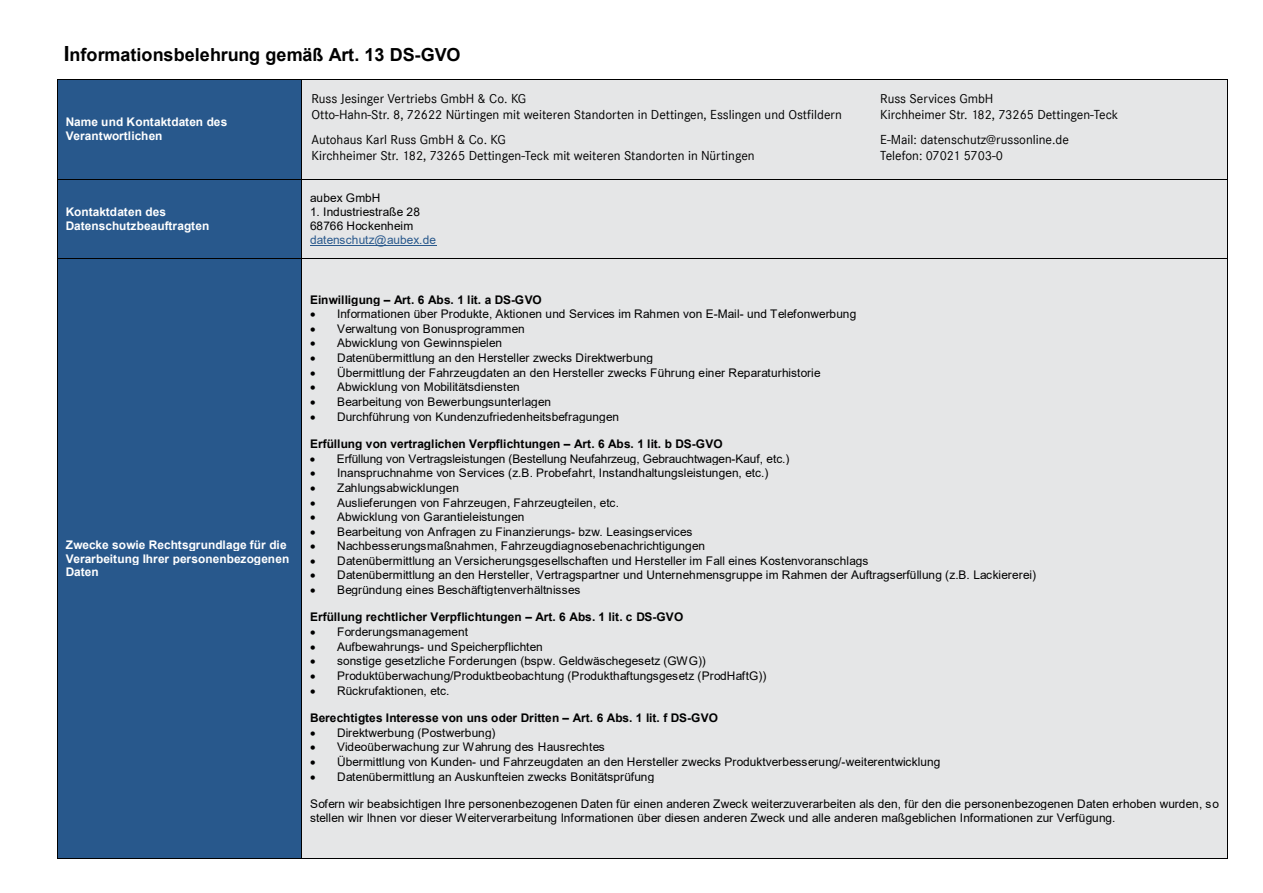
<style>
.page{position:relative;width:1263px;height:893px;background:#fff}
.page>*{position:absolute;margin:0;border:0;box-sizing:border-box;transform-origin:0 0}
.t1{font:700 18px "Arial";color:#000}
.t2{font:13.5px "Corporate S";color:#000}
.t3{font:11.85px/13.8px "Arial";color:#000}
.t4{font:700 11.85px "Arial";color:#000}
.t5{font:700 11.85px/13.6px "Arial";letter-spacing:-.005em;color:#fff}
.s1{font-size:20.85px}
.s2{color:#28588c}
</style>
<div class="page">
<div style="left:58px;top:80px;width:244px;height:99px;background:#28588c"></div>
<div style="left:303px;top:80px;width:924px;height:99px;background:#e5e6e7"></div>
<hr style="left:58px;top:79px;width:243px;height:1px;background:#000">
<hr style="left:302px;top:79px;width:925px;height:1px;background:#000">
<hr style="left:57px;top:80px;width:1px;height:99px;background:#000">
<hr style="left:301px;top:80px;width:1px;height:99px;background:#000">
<hr style="left:1227px;top:80px;width:1px;height:99px;background:#000">
<div style="left:58px;top:179px;width:244px;height:79px;background:#28588c"></div>
<div style="left:303px;top:179px;width:924px;height:79px;background:#e5e6e7"></div>
<hr style="left:310px;top:245px;width:126px;height:1px;background:#28588c">
<hr style="left:58px;top:179px;width:243px;height:1px;background:#000">
<hr style="left:302px;top:179px;width:925px;height:1px;background:#000">
<hr style="left:57px;top:179px;width:1px;height:79px;background:#000">
<hr style="left:301px;top:179px;width:1px;height:79px;background:#000">
<hr style="left:1227px;top:179px;width:1px;height:79px;background:#000">
<div style="left:58px;top:259px;width:244px;height:599px;background:#28588c"></div>
<div style="left:303px;top:259px;width:924px;height:599px;background:#e5e6e7"></div>
<hr style="left:58px;top:258px;width:243px;height:1px;background:#000">
<hr style="left:302px;top:258px;width:925px;height:1px;background:#000">
<hr style="left:57px;top:259px;width:1px;height:599px;background:#000">
<hr style="left:58px;top:858px;width:243px;height:1px;background:#000">
<hr style="left:301px;top:259px;width:1px;height:599px;background:#000">
<hr style="left:302px;top:858px;width:925px;height:1px;background:#000">
<hr style="left:1227px;top:259px;width:1px;height:599px;background:#000">
<p class="t1" style="left:64px;top:42px;width:398px"><span class="s1">I</span>nformationsbelehrung gemäß Art. 13 DS-GVO</p>
<p class="t5" style="left:66px;top:115px;width:163px;line-height:14.1px">Name und Kontaktdaten des<br>Verantwortlichen</p>
<p class="t5" style="left:66px;top:205px;width:145px">Kontaktdaten des<br>Datenschutzbeauftragten</p>
<p class="t2" style="left:311px;top:90px;width:216px">Russ Jesinger Vertriebs GmbH &amp; Co. KG</p>
<p class="t2" style="left:311px;top:107px;width:532px">Otto-Hahn-Str. 8, 72622 Nürtingen mit weiteren Standorten in Dettingen, Esslingen und Ostfildern</p>
<p class="t2" style="left:311px;top:132px;width:196px">Autohaus Karl Russ GmbH &amp; Co. KG</p>
<p class="t2" style="left:311px;top:148px;width:445px">Kirchheimer Str. 182, 73265 Dettingen-Teck mit weiteren Standorten in Nürtingen</p>
<p class="t3" style="left:310px;top:191px;width:72px">aubex GmbH</p>
<p class="t3" style="left:310px;top:205px;width:128px">1. Industriestraße 28<br>68766 Hockenheim <span class="s2">datenschutz@aubex.de</span></p>
<p class="t2" style="left:880px;top:90px;width:115px">Russ Services GmbH</p>
<p class="t2" style="left:880px;top:107px;width:240px">Kirchheimer Str. 182, 73265 Dettingen-Teck</p>
<p class="t2" style="left:880px;top:132px;width:190px">E-Mail: datenschutz@russonline.de</p>
<p class="t2" style="left:880px;top:148px;width:124px">Telefon: 07021 5703-0</p>
<p class="t5" style="left:66px;top:538px;width:225px">Zwecke sowie Rechtsgrundlage für die<br>Verarbeitung Ihrer personenbezogenen<br>Daten</p>
<p class="t4" style="left:310px;top:291px;width:233px">Einwilligung – Art. 6 Abs. 1 lit. a DS-GVO</p>
<p class="t3" style="left:310px;top:307px;width:548px">• Informationen über Produkte, Aktionen und Services im Rahmen von E-Mail- und Telefonwerbung</p>
<p class="t3" style="left:310px;top:322px;width:216px">• Verwaltung von Bonusprogrammen</p>
<p class="t3" style="left:310px;top:336px;width:193px">• Abwicklung von Gewinnspielen</p>
<p class="t3" style="left:310px;top:351px;width:344px">• Datenübermittlung an den Hersteller zwecks Direktwerbung</p>
<p class="t3" style="left:310px;top:365px;width:512px">• Übermittlung der Fahrzeugdaten an den Hersteller zwecks Führung einer Reparaturhistorie</p>
<p class="t3" style="left:310px;top:380px;width:211px">• Abwicklung von Mobilitätsdiensten</p>
<p class="t3" style="left:310px;top:395px;width:242px">• Bearbeitung von Bewerbungsunterlagen</p>
<p class="t3" style="left:310px;top:409px;width:310px">• Durchführung von Kundenzufriedenheitsbefragungen</p>
<p class="t4" style="left:310px;top:435px;width:414px">Erfüllung von vertraglichen Verpflichtungen – Art. 6 Abs. 1 lit. b DS-GVO</p>
<p class="t3" style="left:310px;top:451px;width:481px">• Erfüllung von Vertragsleistungen (Bestellung Neufahrzeug, Gebrauchtwagen-Kauf, etc.)</p>
<p class="t3" style="left:310px;top:466px;width:460px">• Inanspruchnahme von Services (z.B. Probefahrt, Instandhaltungsleistungen, etc.)</p>
<p class="t3" style="left:310px;top:481px;width:150px">• Zahlungsabwicklungen</p>
<p class="t3" style="left:310px;top:495px;width:310px">• Auslieferungen von Fahrzeugen, Fahrzeugteilen, etc.</p>
<p class="t3" style="left:310px;top:510px;width:216px">• Abwicklung von Garantieleistungen</p>
<p class="t3" style="left:310px;top:525px;width:384px">• Bearbeitung von Anfragen zu Finanzierungs- bzw. Leasingservices</p>
<p class="t3" style="left:310px;top:539px;width:396px">• Nachbesserungsmaßnahmen, Fahrzeugdiagnosebenachrichtigungen</p>
<p class="t3" style="left:310px;top:554px;width:560px">• Datenübermittlung an Versicherungsgesellschaften und Hersteller im Fall eines Kostenvoranschlags</p>
<p class="t3" style="left:310px;top:568px;width:727px">• Datenübermittlung an den Hersteller, Vertragspartner und Unternehmensgruppe im Rahmen der Auftragserfüllung (z.B. Lackiererei)</p>
<p class="t3" style="left:310px;top:583px;width:272px">• Begründung eines Beschäftigtenverhältnisses</p>
<p class="t4" style="left:310px;top:609px;width:375px">Erfüllung rechtlicher Verpflichtungen – Art. 6 Abs. 1 lit. c DS-GVO</p>
<p class="t3" style="left:310px;top:625px;width:160px">• Forderungsmanagement</p>
<p class="t3" style="left:310px;top:640px;width:234px">• Aufbewahrungs- und Speicherpflichten</p>
<p class="t3" style="left:310px;top:654px;width:397px">• sonstige gesetzliche Forderungen (bspw. Geldwäschegesetz (GWG))</p>
<p class="t3" style="left:310px;top:669px;width:458px">• Produktüberwachung/Produktbeobachtung (Produkthaftungsgesetz (ProdHaftG))</p>
<p class="t3" style="left:310px;top:684px;width:141px">• Rückrufaktionen, etc.</p>
<p class="t4" style="left:310px;top:710px;width:409px">Berechtigtes Interesse von uns oder Dritten – Art. 6 Abs. 1 lit. f DS-GVO</p>
<p class="t3" style="left:310px;top:726px;width:187px">• Direktwerbung (Postwerbung)</p>
<p class="t3" style="left:310px;top:740px;width:296px">• Videoüberwachung zur Wahrung des Hausrechtes</p>
<p class="t3" style="left:310px;top:755px;width:632px">• Übermittlung von Kunden- und Fahrzeugdaten an den Hersteller zwecks Produktverbesserung/-weiterentwicklung</p>
<p class="t3" style="left:310px;top:770px;width:346px">• Datenübermittlung an Auskunfteien zwecks Bonitätsprüfung</p>
<p class="t3" style="left:310px;top:797px;width:910px">Sofern wir beabsichtigen Ihre personenbezogenen Daten für einen anderen Zweck weiterzuverarbeiten als den, für den die personenbezogenen Daten erhoben wurden, so stellen wir Ihnen vor dieser Weiterverarbeitung Informationen über diesen anderen Zweck und alle anderen maßgeblichen Informationen zur Verfügung.</p>
</div>
